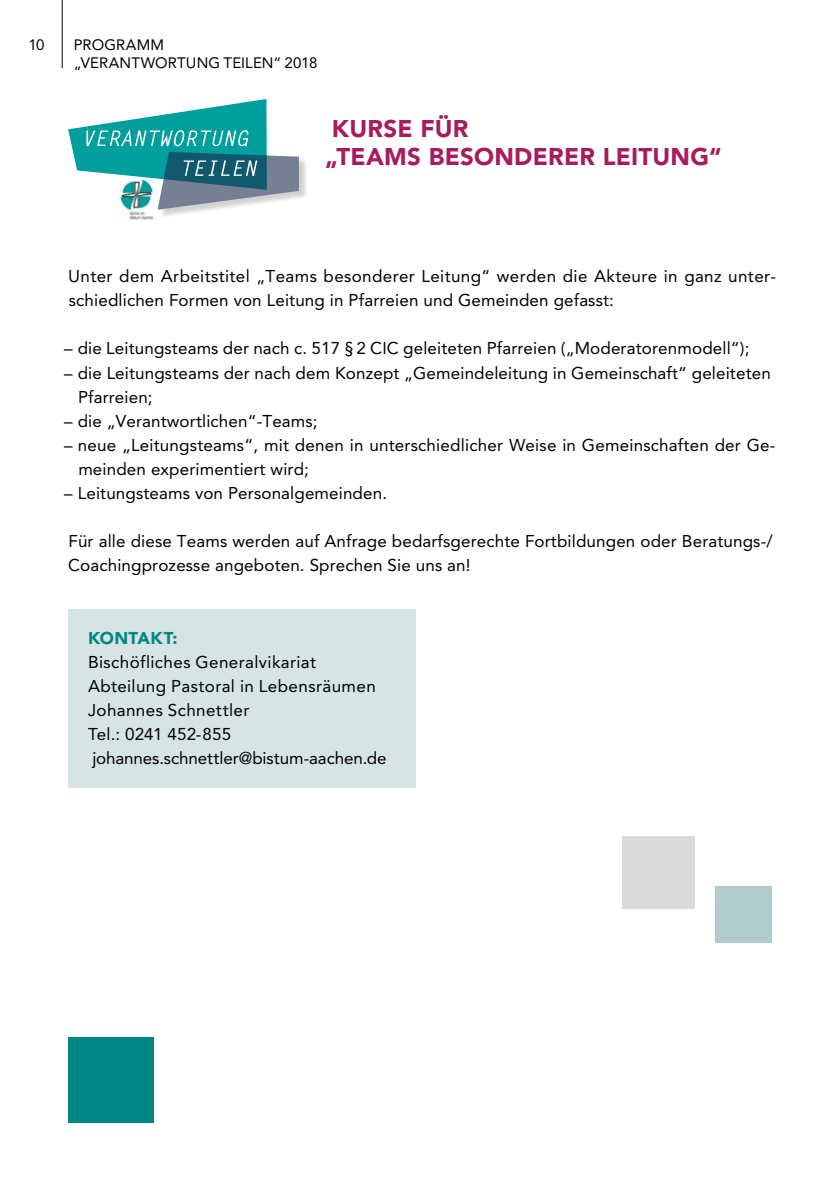
<style>
.page{position:relative;width:840px;height:1191px;background:#fff}
.page>*{position:absolute;margin:0;border:0;box-sizing:border-box;transform-origin:0 0}
.t1{font:900 24px/28px "Avenir";letter-spacing:.01em;color:#a61c5d}
.t2{font:17px/24px "Avenir";letter-spacing:.01em;color:#000}
.t3{font:900 17px "Avenir";letter-spacing:.02em;color:#008784}
.t4{font:15px/18px "Avenir";letter-spacing:.01em;color:#000}
</style>
<div class="page">
<hr style="left:62px;top:0;width:1px;height:68px;background:#000">
<div style="left:68px;top:609px;width:347px;height:179px;background:#d7e4e4"></div>
<div style="left:715px;top:886px;width:56px;height:56px;background:#afcbca"></div>
<div style="left:621px;top:836px;width:73px;height:73px;background:#dadada"></div>
<div style="left:68px;top:1037px;width:86px;height:86px;background:#008784"></div>
<img style="left:127px;top:210px;width:27px;height:10px">
<div style="left:159px;top:153px;width:149px;height:66px;background:#000;opacity:.3"></div>
<svg style="left:68px;top:99px;width:231px;height:111px"></svg>
<p class="t4" style="left:28px;top:36px;width:18px">10</p>
<p class="t4" style="left:74px;top:36px;width:245px">PROGRAMM<br>„VERANTWORTUNG TEILEN“ 2018</p>
<h1 class="t1" style="left:325px;top:115px;width:397px">KURSE FÜR<br>„TEAMS BESONDERER LEITUNG“</h1>
<p class="t2" style="left:68px;top:264px;width:709px">Unter dem Arbeitstitel „Teams besonderer Leitung“ werden die Akteure in ganz unter&shy;schiedlichen Formen von Leitung in Pfarreien und Gemeinden gefasst:</p>
<p class="t2" style="left:64px;top:336px;width:686px">– die Leitungsteams der nach c. 517 § 2 CIC geleiteten Pfarreien („Moderatorenmodell“);</p>
<p class="t2" style="left:78px;top:361px;width:694px;text-indent:-14px">– die Leitungsteams der nach dem Konzept „Gemeindeleitung in Gemeinschaft“ geleiteten<br>Pfarreien;</p>
<p class="t2" style="left:64px;top:409px;width:255px">– die „Verantwortlichen“-Teams;</p>
<p class="t2" style="left:78px;top:433px;width:698px;text-indent:-14px">– neue „Leitungsteams“, mit denen in unterschiedlicher Weise in Gemeinschaften der Ge&shy;meinden experimentiert wird;</p>
<p class="t2" style="left:64px;top:481px;width:324px">– Leitungsteams von Personalgemeinden.</p>
<p class="t2" style="left:68px;top:529px;width:705px">Für alle diese Teams werden auf Anfrage bedarfsgerechte Fortbildungen oder Beratungs-/<br>Coachingprozesse angeboten. Sprechen Sie uns an!</p>
<p class="t3" style="left:88px;top:627px;width:91px">KONTAKT:</p>
<p class="t2" style="left:88px;top:650px;width:300px">Bischöfliches Generalvikariat<br>Abteilung Pastoral in Lebensräumen<br>Johannes Schnettler<br>Tel.: 0241 452-855 johannes.schnettler@bistum-aachen.de</p>
</div>
